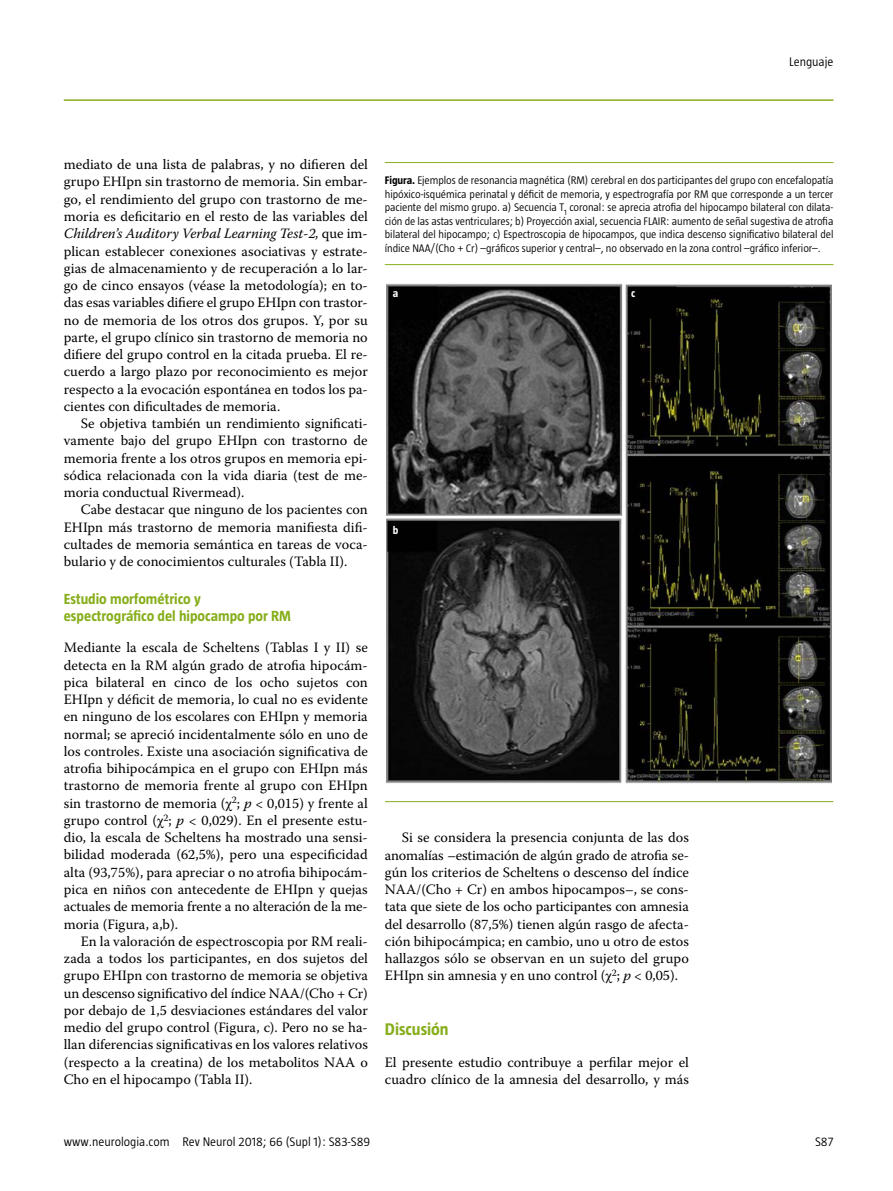
<style>
.page{position:relative;width:893px;height:1191px;background:#fff}
.page>*{position:absolute;margin:0;border:0;box-sizing:border-box;transform-origin:0 0}
.t1{font:700 17.25px "Taz";color:#87ae1c}
.t2{font:700 15px/17.2px "Taz";color:#87ae1c}
.t3{font:14.25px/17.2px "Warnock Pro";color:#000;text-align:justify}
.t4{font:300 12.75px "Taz";color:#000}
.t5{font:300 11.25px/13.5px "Taz";letter-spacing:-.005em;color:#000;text-align:justify}
.t6{font:700 11.25px "Taz";color:#fff}
.s1{font-style:italic}
.s2{font-family:"Times New Roman"}
.s3{font-weight:700}
</style>
<div class="page">
<hr style="left:64px;top:99px;width:769px;height:2px;background:#87ae1c">
<hr style="left:385px;top:801px;width:448px;height:1px;background:#87ae1c">
<hr style="left:385px;top:162px;width:448px;height:1px;background:#87ae1c">
<hr style="left:385px;top:264px;width:448px;height:1px;background:#87ae1c">
<img style="left:387px;top:283px;width:444px;height:500px">
<p class="t4" style="left:789px;top:54px;width:46px">Lenguaje</p>
<p class="t3" style="left:64px;top:156px;width:306px">mediato de una lista de palabras, y no difieren del grupo EHIpn sin trastorno de memoria. Sin embar&shy;go, el rendimiento del grupo con trastorno de me&shy;moria es deficitario en el resto de las variables del <span class="s1">Children’s Auditory Verbal Learning Test-2,</span> que im&shy;plican establecer conexiones asociativas y estrate&shy;gias de almacenamiento y de recuperación a lo lar&shy;go de cinco ensayos (véase la metodología); en to&shy;das esas variables difiere el grupo EHIpn con trastor&shy;no de memoria de los otros dos grupos. Y, por su parte, el grupo clínico sin trastorno de memoria no difiere del grupo control en la citada prueba. El re&shy;cuerdo a largo plazo por reconocimiento es mejor respecto a la evocación espontánea en todos los pa&shy;cientes con dificultades de memoria.</p>
<p class="t3" style="left:64px;top:414px;width:306px;text-indent:17px">Se objetiva también un rendimiento significati&shy;vamente bajo del grupo EHIpn con trastorno de memoria frente a los otros grupos en memoria epi&shy;sódica relacionada con la vida diaria (test de me&shy;moria conductual Rivermead).</p>
<p class="t3" style="left:64px;top:501px;width:306px;text-indent:17px">Cabe destacar que ninguno de los pacientes con EHIpn más trastorno de memoria manifiesta difi&shy;cultades de memoria semántica en tareas de voca&shy;bulario y de conocimientos culturales (Tabla II).</p>
<p class="t2" style="left:64px;top:589px;width:229px">Estudio morfométrico y espectrográfico del hipocampo por RM</p>
<p class="t3" style="left:64px;top:639px;width:306px">Mediante la escala de Scheltens (Tablas I y II) se detecta en la RM algún grado de atrofia hipocám&shy;pica bilateral en cinco de los ocho sujetos con EHIpn y déficit de memoria, lo cual no es evidente en ninguno de los escolares con EHIpn y memoria normal; se apreció incidentalmente sólo en uno de los controles. Existe una asociación significativa de atrofia bihipocámpica en el grupo con EHIpn más trastorno de memoria frente al grupo con EHIpn sin trastorno de memoria (<span class="s2">χ</span><sup>2</sup>; <span class="s1">p</span> &lt; 0,015) y frente al grupo control (<span class="s2">χ</span><sup>2</sup>; <span class="s1">p</span> &lt; 0,029). En el presente estu&shy;dio, la escala de Scheltens ha mostrado una sensi&shy;bilidad moderada (62,5%), pero una especificidad alta (93,75%), para apreciar o no atrofia bihipocám&shy;pica en niños con antecedente de EHIpn y quejas actuales de memoria frente a no alteración de la me&shy;moria (Figura, a,b).</p>
<p class="t3" style="left:64px;top:932px;width:306px;text-indent:17px">En la valoración de espectroscopia por RM reali&shy;zada a todos los participantes, en dos sujetos del grupo EHIpn con trastorno de memoria se objetiva un descenso significativo del índice NAA/(Cho + Cr) por debajo de 1,5 desviaciones estándares del valor medio del grupo control (Figura, c). Pero no se ha&shy;llan diferencias significativas en los valores relativos (respecto a la creatina) de los metabolitos NAA o Cho en el hipocampo (Tabla II).</p>
<p class="t5" style="left:385px;top:174px;width:450px"><span class="s3">Figura.</span> Ejemplos de resonancia magnética (RM) cerebral en dos participantes del grupo con encefalopatía hipóxico-isquémica perinatal y déficit de memoria, y espectrografía por RM que corresponde a un tercer paciente del mismo grupo. a) Secuencia T<sub>1</sub> coronal: se aprecia atrofia del hipocampo bilateral con dilata&shy;ción de las astas ventriculares; b) Proyección axial, secuencia FLAIR: aumento de señal sugestiva de atrofia bilateral del hipocampo; c) Espectroscopia de hipocampos, que indica descenso significativo bilateral del índice NAA/(Cho + Cr) –gráficos superior y central–, no observado en la zona control –gráfico inferior–.</p>
<p class="t6" style="left:393px;top:287px;width:7px">a</p>
<p class="t6" style="left:631px;top:287px;width:6px">c</p>
<p class="t6" style="left:393px;top:523px;width:7px">b</p>
<p class="t3" style="left:385px;top:828px;width:306px;text-indent:17px">Si se considera la presencia conjunta de las dos anomalías –estimación de algún grado de atrofia se&shy;gún los criterios de Scheltens o descenso del índice NAA/(Cho + Cr) en ambos hipocampos–, se cons&shy;tata que siete de los ocho participantes con amnesia del desarrollo (87,5%) tienen algún rasgo de afecta&shy;ción bihipocámpica; en cambio, uno u otro de estos hallazgos sólo se observan en un sujeto del grupo EHIpn sin amnesia y en uno control (<span class="s2">χ</span><sup>2</sup>; <span class="s1">p</span> &lt; 0,05).</p>
<p class="t1" style="left:385px;top:1019px;width:65px">Discusión</p>
<p class="t3" style="left:385px;top:1053px;width:306px">El presente estudio contribuye a perfilar mejor el cuadro clínico de la amnesia del desarrollo, y más</p>
<p class="t4" style="left:64px;top:1134px;width:308px">www.neurologia.com Rev Neurol 2018; 66 (Supl 1): S83-S89</p>
<p class="t4" style="left:815px;top:1134px;width:20px">S87</p>
</div>
